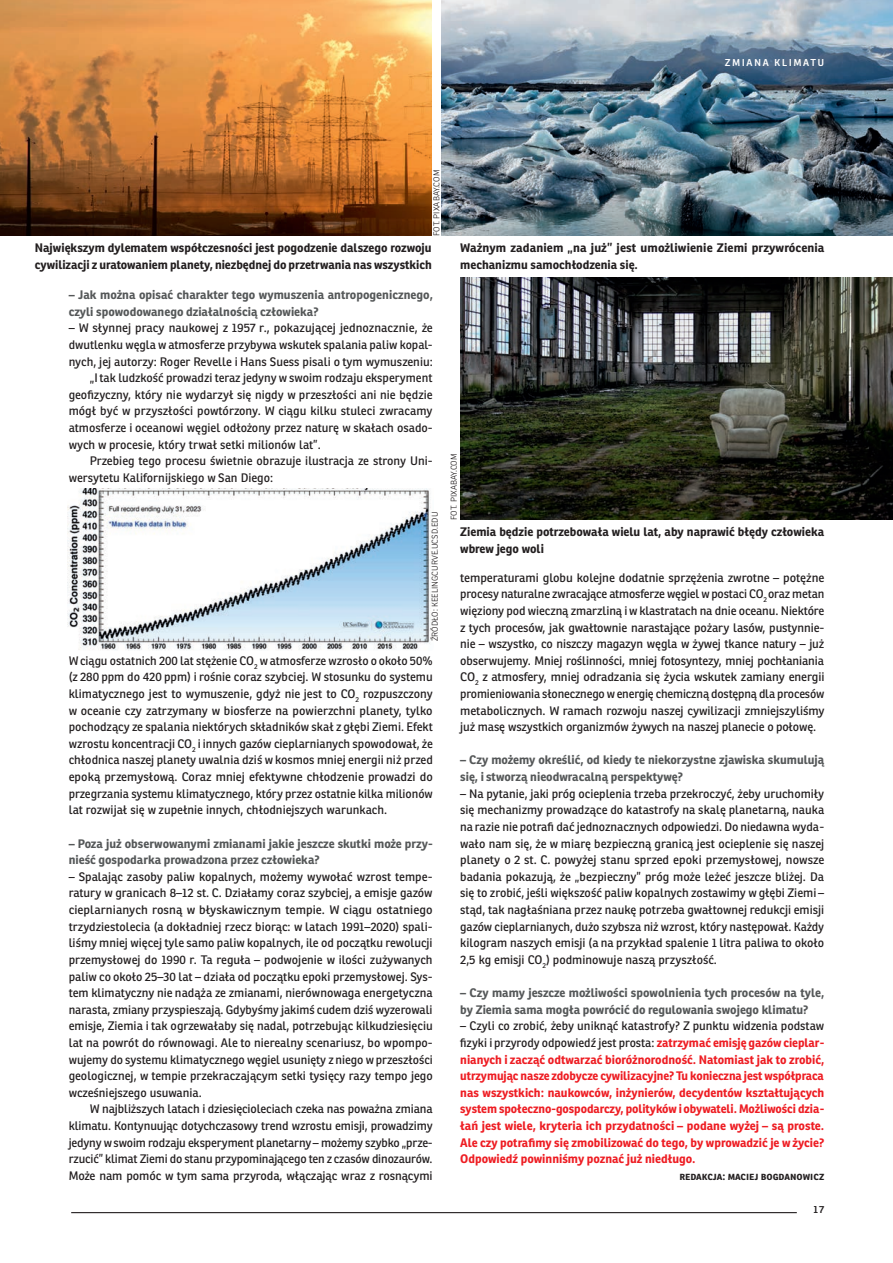
<style>
.page{position:relative;width:893px;height:1263px;background:#fff}
.page>*{position:absolute;margin:0;border:0;box-sizing:border-box;transform-origin:0 0}
.txt{font:12px/16.6px "Ronnia";color:#231f20;text-align:justify}
.txt-2{font:700 12px/16.6px "Ronnia";color:#ee1d23;text-align:justify}
.txt_pytanie{font:700 12px/16.6px "Ronnia";color:#555859}
.txt-3{font:700 12px/16.6px "Ronnia";color:#231f20}
.t1{font:12px "Ronnia";letter-spacing:.125em;color:#fff}
.txt_podpis_autor{font:700 10.5px "Ronnia";color:#231f20}
.fot_autor{font:300 8.25px "Ronnia";letter-spacing:.01em;color:#231f20}
.s1{font-weight:400;color:#231f20}
</style>
<div class="page">
<img style="left:441px;top:0;width:452px;height:236px">
<hr style="left:71px;top:1212px;width:726px;height:1px;background:#231f20">
<img style="left:68px;top:489px;width:363px;height:161px">
<img style="left:0;top:0;width:432px;height:236px">
<img style="left:460px;top:277px;width:433px;height:243px">
<p class="fot_autor" style="left:431px;top:236px;width:67px;rotate:-90deg">FOT. PIXABAY.COM</p>
<p class="t1" style="left:725px;top:55px;width:101px">ZMIANA KLIMATU</p>
<p class="txt-3" style="left:35px;top:240px;width:398px">Największym dylematem współczesności jest pogodzenie dalszego rozwoju cywilizacji z uratowaniem planety, niezbędnej do przetrwania nas wszystkich</p>
<p class="txt-3" style="left:460px;top:240px;width:366px">Ważnym zadaniem „na już” jest umożliwienie Ziemi przywrócenia mechanizmu samochłodzenia się.</p>
<p class="txt_pytanie" style="left:69px;top:286px;width:366px">– Jak można opisać charakter tego wymuszenia antropogenicznego, czyli spowodowanego działalnością człowieka?</p>
<p class="txt" style="left:69px;top:320px;width:366px">– W słynnej pracy naukowej z 1957 r., pokazującej jednoznacznie, że dwutlenku węgla w atmosferze przybywa wskutek spalania paliw kopal‑ nych, jej autorzy: Roger Revelle i Hans Suess pisali o tym wymuszeniu:</p>
<p class="txt" style="left:69px;top:370px;width:366px;text-indent:21px">„I tak ludzkość prowadzi teraz jedyny w swoim rodzaju eksperyment geofizyczny, który nie wydarzył się nigdy w przeszłości ani nie będzie mógł być w przyszłości powtórzony. W ciągu kilku stuleci zwracamy atmosferze i oceanowi węgiel odłożony przez naturę w skałach osado‑ wych w procesie, który trwał setki milionów lat”.</p>
<p class="txt" style="left:69px;top:453px;width:366px;text-indent:21px">Przebieg tego procesu świetnie obrazuje ilustracja ze strony Uni‑ wersytetu Kalifornijskiego w San Diego:</p>
<p class="fot_autor" style="left:430px;top:641px;width:131px;rotate:-90deg">ŹRÓDŁO: KEELINGCURVE.UCSD.EDU</p>
<p class="txt" style="left:69px;top:652px;width:366px">W ciągu ostatnich 200 lat stężenie CO<sub>2</sub> w atmosferze wzrosło o około 50% (z 280 ppm do 420 ppm) i rośnie coraz szybciej. W stosunku do systemu klimatycznego jest to wymuszenie, gdyż nie jest to CO<sub>2</sub> rozpuszczony w oceanie czy zatrzymany w biosferze na powierzchni planety, tylko pochodzący ze spalania niektórych składników skał z głębi Ziemi. Efekt wzrostu koncentracji CO<sub>2</sub> i innych gazów cieplarnianych spowodował, że chłodnica naszej planety uwalnia dziś w kosmos mniej energii niż przed epoką przemysłową. Coraz mniej efektywne chłodzenie prowadzi do przegrzania systemu klimatycznego, który przez ostatnie kilka milionów lat rozwijał się w zupełnie innych, chłodniejszych warunkach.</p>
<p class="txt_pytanie" style="left:69px;top:835px;width:366px">– Poza już obserwowanymi zmianami jakie jeszcze skutki może przy&shy;nieść gospodarka prowadzona przez człowieka?</p>
<p class="txt" style="left:69px;top:868px;width:366px">– Spalając zasoby paliw kopalnych, możemy wywołać wzrost tempe‑ ratury w granicach 8–12 st. C. Działamy coraz szybciej, a emisje gazów cieplarnianych rosną w błyskawicznym tempie. W ciągu ostatniego trzydziestolecia (a dokładniej rzecz biorąc: w latach 1991–2020) spali‑ liśmy mniej więcej tyle samo paliw kopalnych, ile od początku rewolucji przemysłowej do 1990 r. Ta reguła – podwojenie w ilości zużywanych paliw co około 25–30 lat – działa od początku epoki przemysłowej. Sys‑ tem klimatyczny nie nadąża ze zmianami, nierównowaga energetyczna narasta, zmiany przyspieszają. Gdybyśmy jakimś cudem dziś wyzerowali emisje, Ziemia i tak ogrzewałaby się nadal, potrzebując kilkudziesięciu lat na powrót do równowagi. Ale to nierealny scenariusz, bo wpompo‑ wujemy do systemu klimatycznego węgiel usunięty z niego w przeszłości geologicznej, w tempie przekraczającym setki tysięcy razy tempo jego wcześniejszego usuwania.</p>
<p class="txt" style="left:69px;top:1101px;width:366px;text-indent:21px">W najbliższych latach i dziesięcioleciach czeka nas poważna zmiana klimatu. Kontynuując dotychczasowy trend wzrostu emisji, prowadzimy jedyny w swoim rodzaju eksperyment planetarny – możemy szybko „prze‑ rzucić” klimat Ziemi do stanu przypominającego ten z czasów dinozaurów.<br>Może nam pomóc w tym sama przyroda, włączając wraz z rosnącymi</p>
<p class="fot_autor" style="left:449px;top:520px;width:67px;rotate:-90deg">FOT. PIXABAY.COM</p>
<p class="txt-3" style="left:460px;top:524px;width:366px">Ziemia będzie potrzebowała wielu lat, aby naprawić błędy człowieka wbrew jego woli</p>
<p class="txt" style="left:460px;top:569px;width:366px">temperaturami globu kolejne dodatnie sprzężenia zwrotne – potężne procesy naturalne zwracające atmosferze węgiel w postaci CO<sub>2</sub> oraz metan więziony pod wieczną zmarzliną i w klastratach na dnie oceanu. Niektóre z tych procesów, jak gwałtownie narastające pożary lasów, pustynnie‑ nie – wszystko, co niszczy magazyn węgla w żywej tkance natury – już obserwujemy. Mniej roślinności, mniej fotosyntezy, mniej pochłaniania CO<sub>2</sub> z atmosfery, mniej odradzania się życia wskutek zamiany energii promieniowania słonecznego w energię chemiczną dostępną dla procesów metabolicznych. W ramach rozwoju naszej cywilizacji zmniejszyliśmy już masę wszystkich organizmów żywych na naszej planecie o połowę.</p>
<p class="txt_pytanie" style="left:460px;top:752px;width:365px">– Czy możemy określić, od kiedy te niekorzystne zjawiska skumulują się, i stworzą nieodwracalną perspektywę?</p>
<p class="txt" style="left:460px;top:785px;width:366px">– Na pytanie, jaki próg ocieplenia trzeba przekroczyć, żeby uruchomiły się mechanizmy prowadzące do katastrofy na skalę planetarną, nauka na razie nie potrafi dać jednoznacznych odpowiedzi. Do niedawna wyda‑ wało nam się, że w miarę bezpieczną granicą jest ocieplenie się naszej planety o 2 st. C. powyżej stanu sprzed epoki przemysłowej, nowsze badania pokazują, że „bezpieczny” próg może leżeć jeszcze bliżej. Da się to zrobić, jeśli większość paliw kopalnych zostawimy w głębi Ziemi – stąd, tak nagłaśniana przez naukę potrzeba gwałtownej redukcji emisji gazów cieplarnianych, dużo szybsza niż wzrost, który następował. Każdy kilogram naszych emisji (a na przykład spalenie 1 litra paliwa to około 2,5 kg emisji CO<sub>2</sub>) podminowuje naszą przyszłość.</p>
<p class="txt_pytanie" style="left:460px;top:984px;width:366px">– Czy mamy jeszcze możliwości spowolnienia tych procesów na tyle, by Ziemia sama mogła powrócić do regulowania swojego klimatu?</p>
<p class="txt-2" style="left:460px;top:1018px;width:366px"><span class="s1">– Czyli co zrobić, żeby uniknąć katastrofy? Z punktu widzenia podstaw fizyki i przyrody odpowiedź jest prosta:</span> zatrzymać emisję gazów cieplar&shy;nianych i zacząć odtwarzać bioróżnorodność. Natomiast jak to zrobić, utrzymując nasze zdobycze cywilizacyjne? Tu konieczna jest współpraca nas wszystkich: naukowców, inżynierów, decydentów kształtujących system społeczno-gospodarczy, polityków i obywateli. Możliwości dzia&shy;łań jest wiele, kryteria ich przydatności – podane wyżej – są proste.<br>Ale czy potrafimy się zmobilizować do tego, by wprowadzić je w życie?<br>Odpowiedź powinniśmy poznać już niedługo.</p>
<p class="txt_podpis_autor" style="left:679px;top:1169px;width:146px">Redakcja: Maciej Bogdanowicz</p>
<p class="txt" style="left:813px;top:1200px;width:12px">17</p>
</div>
